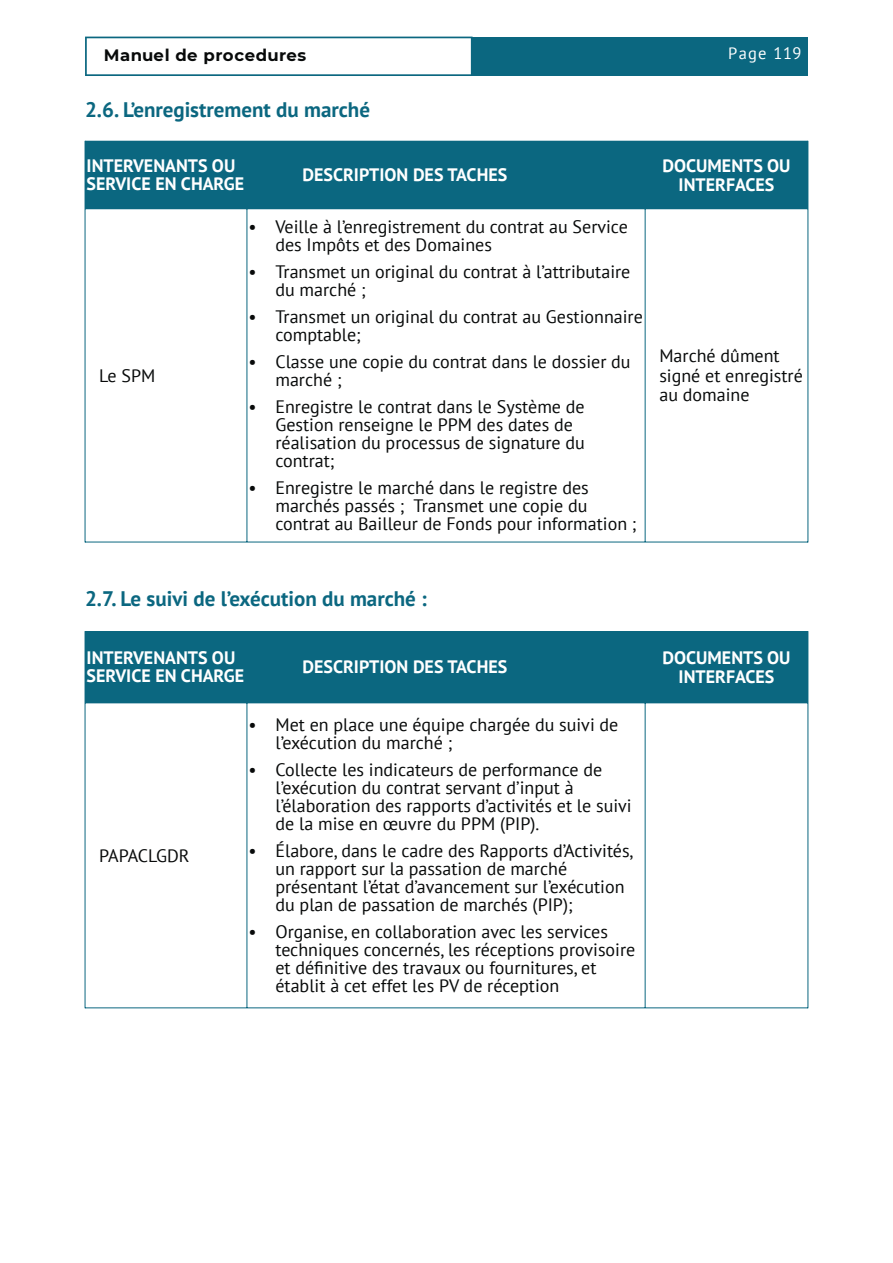
<style>
.page{position:relative;width:893px;height:1263px;background:#fff}
.page>*{position:absolute;margin:0;border:0;box-sizing:border-box;transform-origin:0 0}
.t1{font:700 21px "PT Sans";color:#0b6780}
.t2{font:18px/18px "PT Sans";color:#080a0a}
.t3{font:700 18px/18px "PT Sans";color:#fff}
.t4{font:700 16.5px "Montserrat";letter-spacing:.025em;color:#080a0a}
.t5{font:16.5px "PT Sans";letter-spacing:.075em;color:#fff}
</style>
<div class="page">
<svg style="left:85px;top:37px;width:388px;height:39px"></svg>
<div style="left:473px;top:37px;width:335px;height:38px;background:#0b6780"></div>
<div style="left:85px;top:141px;width:723px;height:68px;background:#0b6780"></div>
<hr style="left:85px;top:141px;width:1px;height:401px;background:#0b6780">
<hr style="left:807px;top:141px;width:1px;height:401px;background:#0b6780">
<hr style="left:247px;top:141px;width:1px;height:401px;background:#0b6780">
<hr style="left:645px;top:141px;width:1px;height:401px;background:#0b6780">
<hr style="left:85px;top:542px;width:723px;height:1px;background:#0b6780">
<div style="left:85px;top:631px;width:723px;height:72px;background:#0b6780"></div>
<hr style="left:85px;top:631px;width:1px;height:377px;background:#0b6780">
<hr style="left:807px;top:631px;width:1px;height:377px;background:#0b6780">
<hr style="left:247px;top:631px;width:1px;height:377px;background:#0b6780">
<hr style="left:645px;top:631px;width:1px;height:377px;background:#0b6780">
<hr style="left:85px;top:1007px;width:723px;height:1px;background:#0b6780">
<p class="t4" style="left:104px;top:43px;width:204px">Manuel de procedures</p>
<p class="t5" style="left:728px;top:46px;width:75px">Page 119</p>
<p class="t1" style="left:85px;top:101px;width:286px">2.6. L’enregistrement du marché</p>
<p class="t3" style="left:87px;top:158px;width:159px">INTERVENANTS OU<br>SERVICE EN CHARGE</p>
<p class="t3" style="left:302px;top:167px;width:206px">DESCRIPTION DES TACHES</p>
<p class="t3" style="left:662px;top:157px;width:130px;line-height:19.5px;text-align:center">DOCUMENTS OU<br>INTERFACES</p>
<p class="t2" style="left:99px;top:368px;width:58px">Le SPM</p>
<p class="t2" style="left:275px;top:219px;width:354px;text-indent:-27px">• Veille à l’enregistrement du contrat au Service des Impôts et des Domaines</p>
<p class="t2" style="left:275px;top:264px;width:356px;text-indent:-27px">• Transmet un original du contrat à l’attributaire du marché ;</p>
<p class="t2" style="left:275px;top:309px;width:369px;text-indent:-27px">• Transmet un original du contrat au Gestionnaire comptable;</p>
<p class="t2" style="left:275px;top:354px;width:357px;text-indent:-27px">• Classe une copie du contrat dans le dossier du marché ;</p>
<p class="t2" style="left:275px;top:399px;width:311px;text-indent:-27px">• Enregistre le contrat dans le Système de<br>Gestion renseigne le PPM des dates de réalisation du processus de signature du contrat;</p>
<p class="t2" style="left:275px;top:480px;width:363px;text-indent:-27px">• Enregistre le marché dans le registre des marchés passés ; Transmet une copie du contrat au Bailleur de Fonds pour information ;</p>
<p class="t2" style="left:659px;top:348px;width:145px;line-height:19.5px">Marché dûment signé et enregistré au domaine</p>
<p class="t1" style="left:85px;top:590px;width:343px">2.7. Le suivi de l’exécution du marché :</p>
<p class="t3" style="left:87px;top:651px;width:159px">INTERVENANTS OU<br>SERVICE EN CHARGE</p>
<p class="t3" style="left:302px;top:660px;width:206px">DESCRIPTION DES TACHES</p>
<p class="t3" style="left:662px;top:649px;width:130px;line-height:19.5px;text-align:center">DOCUMENTS OU<br>INTERFACES</p>
<p class="t2" style="left:99px;top:848px;width:92px">PAPACLGDR</p>
<p class="t2" style="left:275px;top:717px;width:344px;text-indent:-27px">• Met en place une équipe chargée du suivi de l’exécution du marché ;</p>
<p class="t2" style="left:275px;top:762px;width:358px;text-indent:-27px">• Collecte les indicateurs de performance de l’exécution du contrat servant d’input à l’élaboration des rapports d’activités et le suivi de la mise en œuvre du PPM (PIP).</p>
<p class="t2" style="left:275px;top:843px;width:360px;text-indent:-27px">• Élabore, dans le cadre des Rapports d’Activités, un rapport sur la passation de marché présentant l’état d’avancement sur l’exécution du plan de passation de marchés (PIP);</p>
<p class="t2" style="left:275px;top:924px;width:361px;text-indent:-27px">• Organise, en collaboration avec les services techniques concernés, les réceptions provisoire et définitive des travaux ou fournitures, et établit à cet effet les PV de réception</p>
</div>
